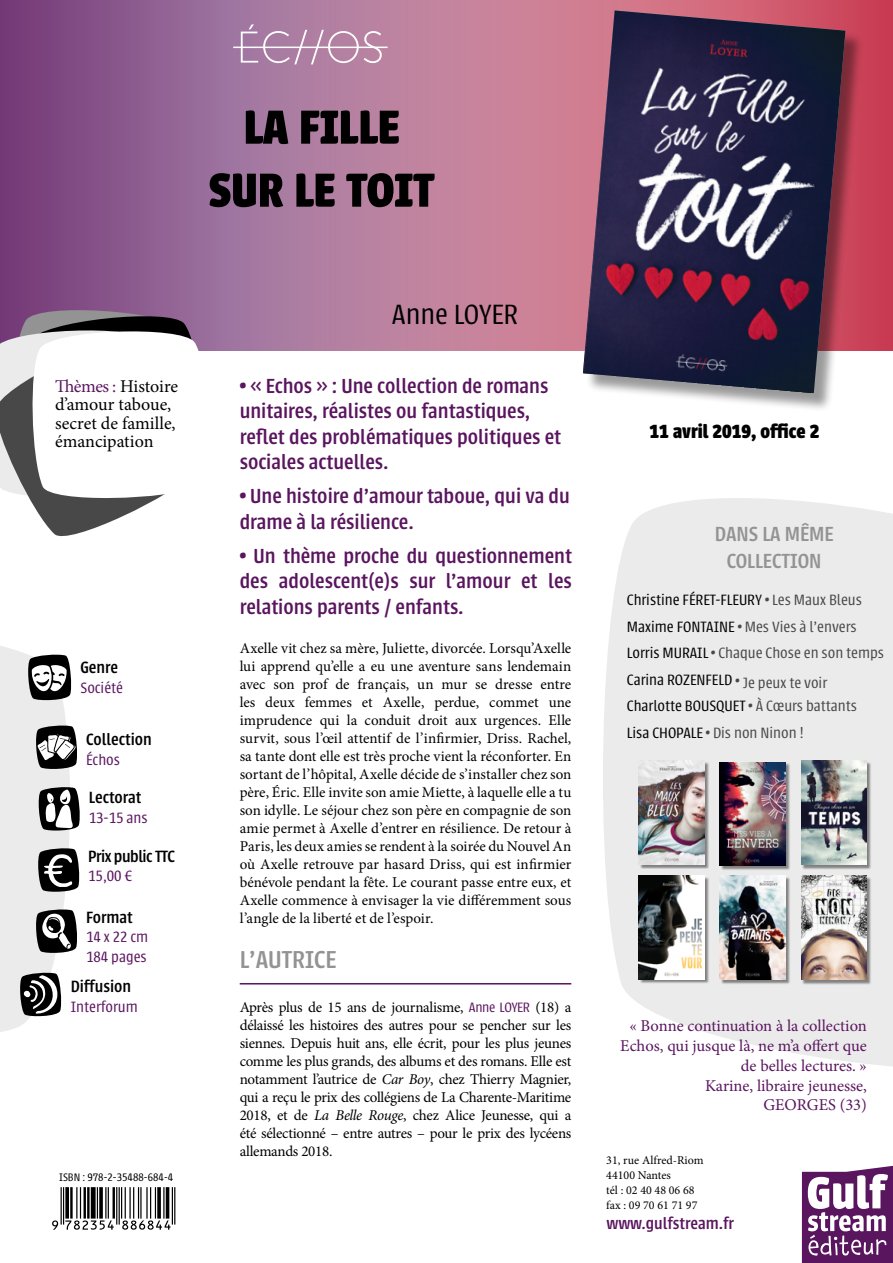
<style>
.page{position:relative;width:893px;height:1263px;background:#fff}
.page>*{position:absolute;margin:0;border:0;box-sizing:border-box;transform-origin:0 0}
.t1{font:700 52.5px/63px "Urbana";color:#000;text-align:center}
.t2{font:300 30.75px "Urbana";color:#000}
.t3{font:500 27px "Urbana";color:#939393}
.t4{font:500 22.5px/25.5px "Urbana";color:#5a155f}
.t5{font:500 22.5px/26.5px "Urbana";color:#939393;text-align:center}
.t6{font:700 21px "Urbana";color:#000}
.t7{font:18px/18px "Minion Pro";letter-spacing:-.005em;color:#000}
.t8{font:500 18px "Urbana";color:#000}
.t9{font:500 18px "Urbana";color:#5a155f}
.t10{font:500 18px "Urbana";letter-spacing:-.025em;color:#000}
.t11{font:300 16.5px/26.5px "Urbana";color:#484848}
.t12{font:16.5px/19.8px "Minion Pro";color:#5a155f;text-align:right}
.t13{font:300 16.5px/19.5px "Urbana";color:#5a155f}
.t14{font:15px/18px "Minion Pro";letter-spacing:-.015em;color:#000;text-align:justify}
.t15{font:12px/15px "Minion Pro";color:#000}
.t16{font:300 12px "Urbana";letter-spacing:.005em;color:#000}
.s1{color:#5a155f}
.s2{font-family:"Urbana";font-weight:300;color:#5a155f}
.s3{font-style:italic}
.s4{color:#000}
</style>
<div class="page">
<svg style="left:0;top:0;width:893px;height:351px;background:#ab6d92"></svg>
<svg style="left:32px;top:504px;width:115px;height:33px;fill:#484848"></svg>
<svg style="left:0;top:302px;width:218px;height:202px"></svg>
<svg style="left:0;top:646px;width:80px;height:386px"></svg>
<svg style="left:241px;top:24px;width:141px;height:40px;background:#b88ead"></svg>
<hr style="left:233px;top:47px;width:155px;height:1px;background:#fff">
<svg style="left:603px;top:498px;width:290px;height:569px;fill:#ebebeb"></svg>
<div style="left:640px;top:762px;width:69px;height:107px;background:#000;opacity:.45"></div>
<img style="left:639px;top:761px;width:65px;height:103px">
<div style="left:802px;top:762px;width:70px;height:108px;background:#000;opacity:.45"></div>
<img style="left:801px;top:761px;width:66px;height:104px">
<div style="left:802px;top:877px;width:70px;height:108px;background:#000;opacity:.45"></div>
<img style="left:801px;top:876px;width:66px;height:104px">
<div style="left:721px;top:763px;width:70px;height:107px;background:#000;opacity:.45"></div>
<img style="left:720px;top:762px;width:66px;height:104px">
<div style="left:640px;top:877px;width:69px;height:106px;background:#000;opacity:.45"></div>
<img style="left:639px;top:876px;width:65px;height:103px">
<div style="left:721px;top:877px;width:70px;height:107px;background:#000;opacity:.45"></div>
<img style="left:720px;top:876px;width:66px;height:104px">
<svg style="left:801px;top:1165px;width:92px;height:98px"></svg>
<div style="left:585px;top:13px;width:279px;height:399px;background:#000;opacity:.4"></div>
<img style="left:583px;top:10px;width:262px;height:383px">
<svg style="left:52px;top:1187px;width:123px;height:43px"></svg>
<svg style="left:239px;top:983px;width:333px;height:2px"></svg>
<h1 class="t1" style="left:209px;top:96px;width:228px">LA FILLE<br>SUR LE TOIT</h1>
<p class="t7" style="left:55px;top:378px;width:124px"><span class="s1">Thèmes :</span> Histoire d’amour taboue, secret de famille, émancipation</p>
<p class="t8" style="left:80px;top:658px;width:39px">Genre</p>
<p class="t13" style="left:80px;top:678px;width:44px">Société</p>
<p class="t8" style="left:86px;top:730px;width:67px">Collection</p>
<p class="t13" style="left:86px;top:750px;width:35px">Échos</p>
<p class="t8" style="left:89px;top:788px;width:54px">Lectorat</p>
<p class="t13" style="left:89px;top:808px;width:60px">13-15 ans</p>
<p class="t10" style="left:88px;top:846px;width:88px">Prix public TTC</p>
<p class="t13" style="left:88px;top:866px;width:45px">15,00 €</p>
<p class="t8" style="left:86px;top:908px;width:48px">Format</p>
<p class="t13" style="left:86px;top:928px;width:64px">14 x 22 cm<br>184 pages</p>
<p class="t8" style="left:71px;top:977px;width:62px">Diffusion</p>
<p class="t13" style="left:71px;top:997px;width:68px">Interforum</p>
<p class="t16" style="left:59px;top:1171px;width:116px">ISBN : 978-2-35488-684-4</p>
<h2 class="t2" style="left:392px;top:298px;width:128px">Anne LOYER</h2>
<h3 class="t4" style="left:240px;top:373px;width:323px">• « Echos » : Une collection de romans unitaires, réalistes ou fantastiques, reflet des problématiques politiques et sociales actuelles.</h3>
<h3 class="t4" style="left:240px;top:484px;width:332px">• Une histoire d’amour taboue, qui va du drame à la résilience.</h3>
<h3 class="t4" style="left:240px;top:543px;width:334px;text-align:justify">• Un thème proche du questionnement des adolescent(e)s sur l’amour et les relations parents / enfants.</h3>
<p class="t14" style="left:240px;top:640px;width:333px">Axelle vit chez sa mère, Juliette, divorcée. Lorsqu’Axelle lui apprend qu’elle a eu une aventure sans lendemain avec son prof de français, un mur se dresse entre les deux femmes et Axelle, perdue, commet une imprudence qui la conduit droit aux urgences. Elle survit, sous l’œil attentif de l’infirmier, Driss. Rachel, sa tante dont elle est très proche vient la réconforter. En sortant de l’hôpital, Axelle décide de s’installer chez son père, Éric. Elle invite son amie Miette, à laquelle elle a tu son idylle. Le séjour chez son père en compagnie de son amie permet à Axelle d’entrer en résilience. De retour à Paris, les deux amies se rendent à la soirée du Nouvel An où Axelle retrouve par hasard Driss, qui est infirmier bénévole pendant la fête. Le courant passe entre eux, et Axelle commence à envisager la vie différemment sous l’angle de la liberté et de l’espoir.</p>
<h3 class="t3" style="left:240px;top:945px;width:98px">L’AUTRICE</h3>
<p class="t14" style="left:240px;top:998px;width:333px">Après plus de 15 ans de journalisme, <span class="s2">Anne LOYER</span> (18) a délaissé les histoires des autres pour se pencher sur les siennes. Depuis huit ans, elle écrit, pour les plus jeunes comme les plus grands, des albums et des romans. Elle est notamment l’autrice de <span class="s3">Car Boy</span>, chez Thierry Magnier, qui a reçu le prix des collégiens de La Charente-Maritime 2018, et de <span class="s3">La Belle Rouge</span>, chez Alice Jeunesse, qui a été sélectionné – entre autres – pour le prix des lycéens allemands 2018.</p>
<h3 class="t6" style="left:650px;top:419px;width:171px">11 avril 2019, office 2</h3>
<h3 class="t5" style="left:715px;top:521px;width:120px">DANS LA MÊME<br>COLLECTION</h3>
<p class="t11" style="left:627px;top:587px;width:259px"><span class="s4">Christine FÉRET-FLEURY</span> • Les Maux Bleus <span class="s4">Maxime FONTAINE</span> • Mes Vies à l’envers <span class="s4">Lorris MURAIL</span> • Chaque Chose en son temps <span class="s4">Carina ROZENFELD</span> • Je peux te voir <span class="s4">Charlotte BOUSQUET</span> • À Cœurs battants<br><span class="s4">Lisa CHOPALE</span> • Dis non Ninon !</p>
<p class="t12" style="left:620px;top:1016px;width:248px">« Bonne continuation à la collection<br>Echos, qui jusque là, ne m’a offert que de belles lectures. »<br>Karine, libraire jeunesse,<br>GEORGES (33)</p>
<p class="t15" style="left:606px;top:1153px;width:99px">31, rue Alfred-Riom<br>44100 Nantes<br>tél : 02 40 48 06 68 fax : 09 70 61 71 97</p>
<p class="t9" style="left:606px;top:1214px;width:129px">www.gulfstream.fr</p>
</div>
